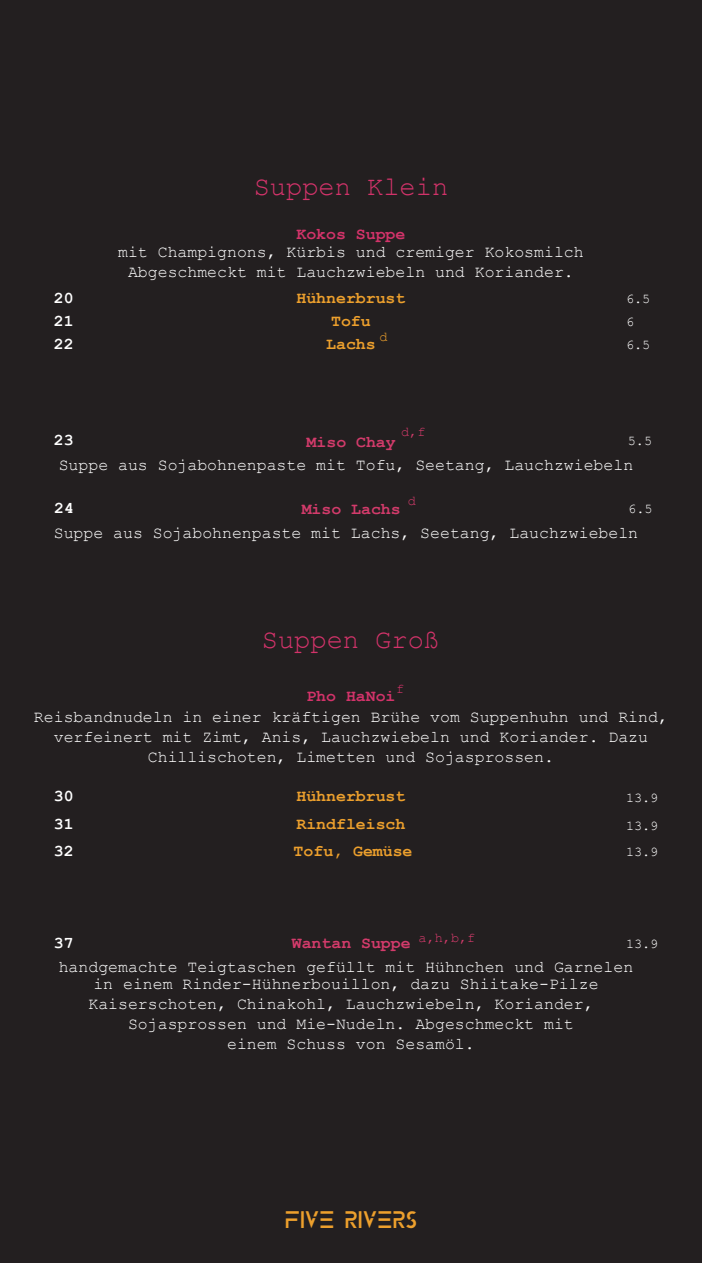
<style>
.page{position:relative;width:702px;height:1263px;background:#fff}
.page>*{position:absolute;margin:0;border:0;box-sizing:border-box;transform-origin:0 0}
.t1{font:27px "Courier New";color:#d3336a}
.t2{font:24px "Colony";color:#eda02d}
.t3{font:16.5px/19.8px "Courier New";color:#fff;text-align:center}
.t4{font:700 16.5px "Courier New";color:#eda02d}
.t5{font:700 16.5px "Courier New";color:#d33b6b}
.t6{font:700 16.5px "Courier New";color:#d3336a}
.t7{font:700 16.5px "Courier New";color:#fff}
.t8{font:13.5px "Courier New";color:#fff}
.t9{font:13.5px "Courier New";color:#d33b6b}
.t10{font:13.5px "Courier New";color:#d13b6a}
.t11{font:13.5px "Courier New";color:#eda02d}
.t12{font:13.5px "Courier New";color:#d3336a}
</style>
<div class="page">
<div style="left:0;top:1px;width:702px;height:1262px;background:#231f20"></div>
<h1 class="t1" style="left:254px;top:170px;width:196px">Suppen Klein</h1>
<p class="t6" style="left:296px;top:224px;width:110px">Kokos Suppe</p>
<p class="t3" style="left:118px;top:242px;width:467px">mit Champignons, Kürbis und cremiger Kokosmilch<br>Abgeschmeckt mit Lauchzwiebeln und Koriander.</p>
<p class="t7" style="left:54px;top:288px;width:21px">20</p>
<p class="t4" style="left:296px;top:288px;width:110px">Hühnerbrust</p>
<p class="t8" style="left:626px;top:291px;width:26px">6.5</p>
<p class="t7" style="left:54px;top:311px;width:21px">21</p>
<p class="t4" style="left:331px;top:311px;width:41px">Tofu</p>
<p class="t8" style="left:626px;top:314px;width:10px">6</p>
<p class="t7" style="left:54px;top:334px;width:21px">22</p>
<p class="t4" style="left:326px;top:334px;width:51px">Lachs</p>
<p class="t8" style="left:626px;top:337px;width:26px">6.5</p>
<p class="t11" style="left:379px;top:328px;width:10px">d</p>
<p class="t10" style="left:401px;top:423px;width:26px">d,f</p>
<p class="t7" style="left:54px;top:430px;width:21px">23</p>
<p class="t8" style="left:627px;top:433px;width:26px">5.5</p>
<p class="t5" style="left:306px;top:431px;width:91px">Miso Chay</p>
<p class="t3" style="left:59px;top:454px;width:576px">Suppe aus Sojabohnenpaste mit Tofu, Seetang, Lauchzwiebeln</p>
<p class="t10" style="left:408px;top:493px;width:10px">d</p>
<p class="t7" style="left:54px;top:498px;width:21px">24</p>
<p class="t8" style="left:628px;top:500px;width:26px">6.5</p>
<p class="t5" style="left:301px;top:499px;width:101px">Miso Lachs</p>
<p class="t3" style="left:54px;top:522px;width:586px">Suppe aus Sojabohnenpaste mit Lachs, Seetang, Lauchzwiebeln</p>
<h1 class="t1" style="left:262px;top:623px;width:180px">Suppen Groß</h1>
<p class="t6" style="left:306px;top:686px;width:91px">Pho HaNoi</p>
<p class="t12" style="left:396px;top:681px;width:10px">f</p>
<p class="t3" style="left:34px;top:706px;width:635px">Reisbandnudeln in einer kräftigen Brühe vom Suppenhuhn und Rind, verfeinert mit Zimt, Anis, Lauchzwiebeln und Koriander. Dazu<br>Chillischoten, Limetten und Sojasprossen.</p>
<p class="t7" style="left:54px;top:786px;width:21px">30</p>
<p class="t4" style="left:296px;top:786px;width:110px">Hühnerbrust</p>
<p class="t8" style="left:626px;top:789px;width:34px">13.9</p>
<p class="t7" style="left:54px;top:813px;width:21px">31</p>
<p class="t4" style="left:296px;top:813px;width:110px">Rindfleisch</p>
<p class="t8" style="left:626px;top:818px;width:34px">13.9</p>
<p class="t7" style="left:54px;top:840px;width:21px">32</p>
<p class="t4" style="left:293px;top:840px;width:120px">Tofu, Gemüse</p>
<p class="t8" style="left:626px;top:843px;width:34px">13.9</p>
<p class="t9" style="left:418px;top:930px;width:58px">a,h,b,f</p>
<p class="t7" style="left:54px;top:933px;width:21px">37</p>
<p class="t8" style="left:626px;top:936px;width:34px">13.9</p>
<p class="t5" style="left:292px;top:933px;width:120px">Wantan Suppe</p>
<p class="t3" style="left:59px;top:957px;width:576px;line-height:17.7px">handgemachte Teigtaschen gefüllt mit Hühnchen und Garnelen in einem Rinder-Hühnerbouillon, dazu Shiitake-Pilze</p>
<p class="t3" style="left:88px;top:993px;width:506px">Kaiserschoten, Chinakohl, Lauchzwiebeln, Koriander,</p>
<p class="t3" style="left:128px;top:1013px;width:447px">Sojasprossen und Mie-Nudeln. Abgeschmeckt mit</p>
<p class="t3" style="left:227px;top:1033px;width:249px">einem Schuss von Sesamöl.</p>
<h2 class="t2" style="left:285px;top:1207px;width:134px">FIVE RIVERS</h2>
</div>
